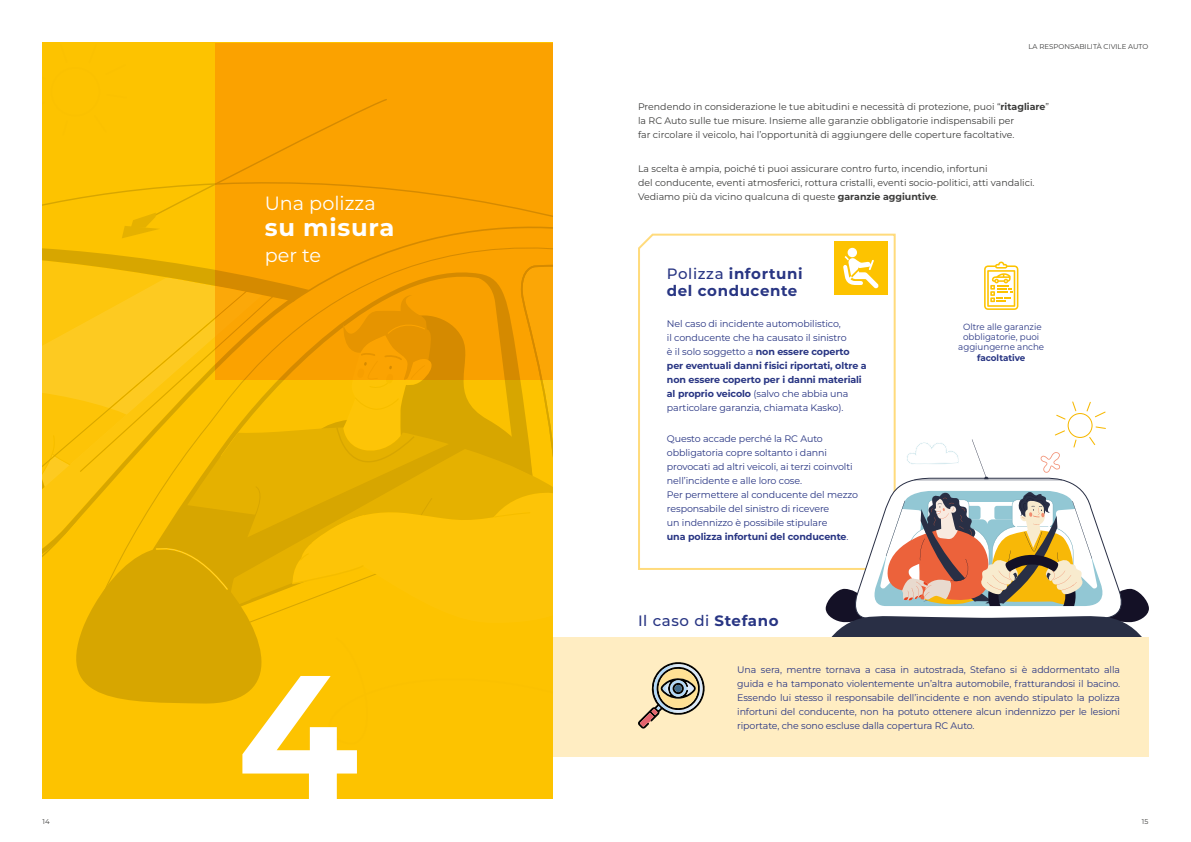
<style>
.page{position:relative;width:1191px;height:842px;background:#fff}
.page>*{position:absolute;margin:0;border:0;box-sizing:border-box;transform-origin:0 0}
.t1{font:700 176.4px "Montserrat";color:#fff}
.t2{font:700 24px "Montserrat";letter-spacing:.03em;color:#fff}
.t3{font:19.2px "Montserrat";color:#fff}
.t4{font:700 15px/17px "Montserrat";letter-spacing:.04em;color:#283583}
.t5{font:500 15px "Montserrat";letter-spacing:.04em;color:#283583}
.t6{font:9.5px/14px "Montserrat";letter-spacing:-.01em;color:#283583}
.t7{font:9.5px/14px "Montserrat";color:#3c3c3b}
.t8{font:9px/10.4px "Montserrat";letter-spacing:-.005em;color:#283583;text-align:center}
.t9{font:700 9px "Montserrat";letter-spacing:-.005em;color:#283583}
.t10{font:7px "Montserrat";color:#3c3c3b}
.s1{font-weight:700}
.s2{font-weight:500}
</style>
<div class="page">
<div style="left:43px;top:43px;width:510px;height:756px;background:#fdc300"></div>
<svg style="left:76px;top:651px;width:186px;height:53px;background:#dba900"></svg>
<div style="left:51px;top:67px;width:49px;height:50px;border:2px solid #f8b807;border-radius:50%"></div>
<svg style="left:43px;top:93px;width:510px;height:558px"></svg>
<svg style="left:291px;top:494px;width:262px;height:157px"></svg>
<svg style="left:208px;top:425px;width:298px;height:154px;fill:#e5b100"></svg>
<svg style="left:216px;top:43px;width:337px;height:336px;background:#f79f00"></svg>
<svg style="left:638px;top:233px;width:258px;height:337px"></svg>
<div style="left:834px;top:241px;width:53px;height:54px;background:#fdc300"></div>
<div style="left:847px;top:248px;width:10px;height:9px;background:#fff;border-radius:50%"></div>
<svg style="left:843px;top:256px;width:35px;height:33px"></svg>
<svg style="left:984px;top:261px;width:34px;height:49px"></svg>
<svg style="left:817px;top:401px;width:332px;height:242px"></svg>
<div style="left:553px;top:637px;width:595px;height:120px;background:#ffedc2"></div>
<svg style="left:638px;top:662px;width:66px;height:67px"></svg>
<div style="left:674px;top:685px;width:8px;height:7px;background:#406b8c;border-radius:50%"></div>
<h3 class="t3" style="left:265px;top:190px;width:112px">Una polizza</h3>
<h2 class="t2" style="left:265px;top:211px;width:131px">su misura</h2>
<h3 class="t3" style="left:265px;top:242px;width:58px">per te</h3>
<h1 class="t1" style="left:237px;top:610px;width:123px">4</h1>
<p class="t10" style="left:1028px;top:41px;width:122px">LA RESPONSABILITÀ CIVILE AUTO</p>
<p class="t7" style="left:638px;top:99px;width:412px">Prendendo in considerazione le tue abitudini e necessità di protezione, puoi “<span class="s1">ritagliare</span>” la RC Auto sulle tue misure. Insieme alle garanzie obbligatorie indispensabili per<br>far circolare il veicolo, hai l’opportunità di aggiungere delle coperture facoltative.</p>
<p class="t7" style="left:638px;top:161px;width:398px">La scelta è ampia, poiché ti puoi assicurare contro furto, incendio, infortuni<br>del conducente, eventi atmosferici, rottura cristalli, eventi socio-politici, atti vandalici.<br>Vediamo più da vicino qualcuna di queste <span class="s1">garanzie aggiuntive</span>.</p>
<h3 class="t4" style="left:667px;top:264px;width:137px"><span class="s2">Polizza</span> infortuni del conducente</h3>
<p class="t6" style="left:667px;top:316px;width:201px">Nel caso di incidente automobilistico,<br>il conducente che ha causato il sinistro<br>è il solo soggetto a <span class="s1">non essere coperto per eventuali danni fisici riportati, oltre a non essere coperto per i danni materiali al proprio veicolo</span> (salvo che abbia una particolare garanzia, chiamata Kasko).</p>
<p class="t6" style="left:667px;top:431px;width:193px">Questo accade perché la RC Auto obbligatoria copre soltanto i danni provocati ad altri veicoli, ai terzi coinvolti nell’incidente e alle loro cose.<br>Per permettere al conducente del mezzo responsabile del sinistro di ricevere<br>un indennizzo è possibile stipulare<br><span class="s1">una polizza infortuni del conducente</span>.</p>
<p class="t8" style="left:958px;top:321px;width:87px">Oltre alle garanzie obbligatorie, puoi aggiungerne anche</p>
<p class="t9" style="left:977px;top:351px;width:50px">facoltative</p>
<h3 class="t5" style="left:638px;top:610px;width:142px">Il caso di <span class="s1">Stefano</span></h3>
<p class="t6" style="left:737px;top:662px;width:384px;text-align:justify">Una sera, mentre tornava a casa in autostrada, Stefano si è addormentato alla guida e ha tamponato violentemente un’altra automobile, fratturandosi il bacino.<br>Essendo lui stesso il responsabile dell’incidente e non avendo stipulato la polizza infortuni del conducente, non ha potuto ottenere alcun indennizzo per le lesioni riportate, che sono escluse dalla copertura RC Auto.</p>
<p class="t10" style="left:43px;top:817px;width:9px">14</p>
<p class="t10" style="left:1142px;top:817px;width:8px">15</p>
</div>
